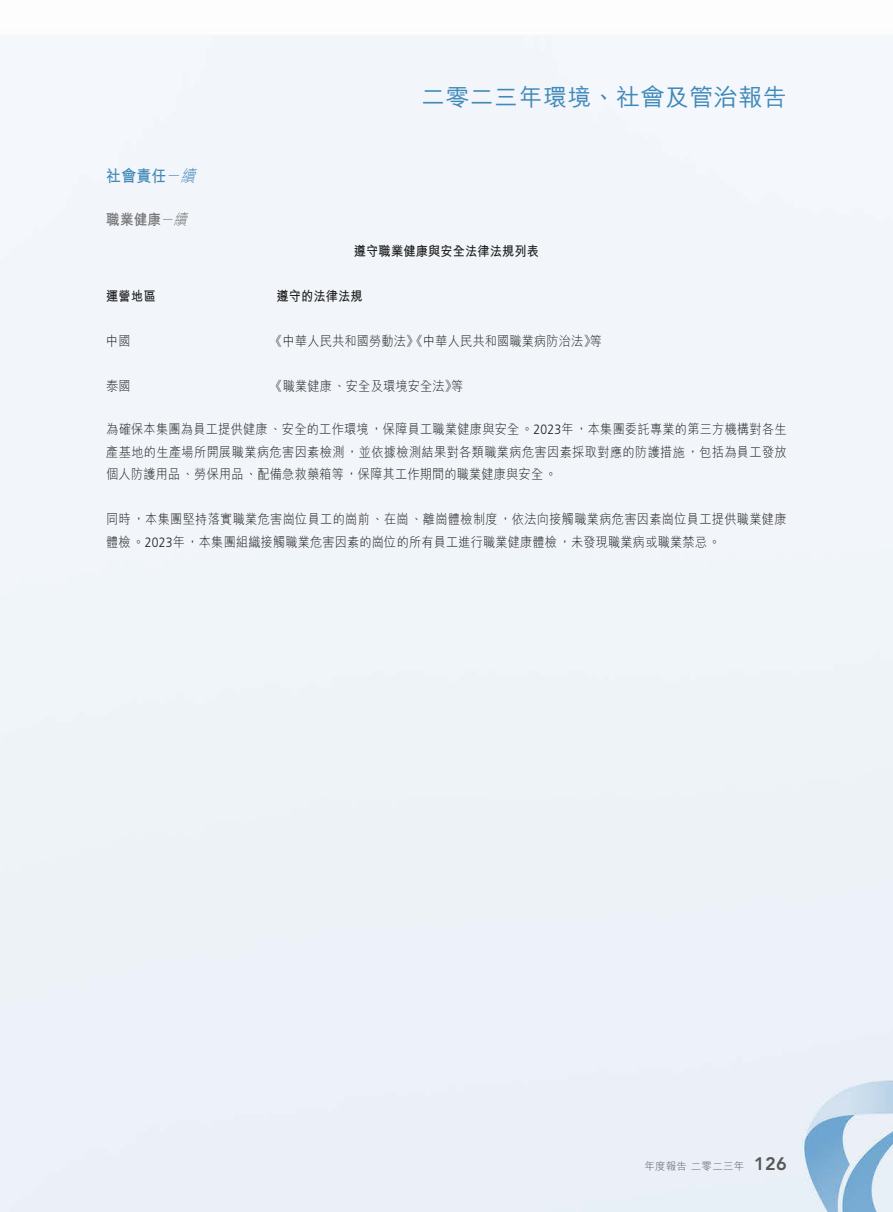
<style>
.page{position:relative;width:893px;height:1212px;background:#fff}
.page>*{position:absolute;margin:0;border:0;box-sizing:border-box;transform-origin:0 0}
.t1{font:500 24px "M Hei HK";letter-spacing:.015em;color:#4089b9}
.t2{font:800 18px "Avenir LT Std";color:#575756}
.t3{font:700 16.5px "M Hei HK";color:#4089b9;scale:.9 1}
.t4{font:italic 300 16.5px "M Hei HK";color:#4089b9;scale:.9 1}
.t5{font:700 15px "M Hei HK";color:#6f6f6f;scale:.9 1}
.t6{font:italic 300 15px "M Hei HK";color:#6f6f6f;scale:.9 1}
.t7{font:300 13.5px/22.5px "M Hei HK";letter-spacing:.015em;color:#1c1c1b;text-align:justify;scale:.9 1}
.t8{font:700 13.5px "M Hei HK";letter-spacing:.015em;color:#1c1c1b;scale:.9 1}
.t9{font:300 10.5px "M Hei HK";letter-spacing:.015em;color:#575756}
.s1{font-weight:300;font-style:italic}
.s2{font-family:"Frutiger LT Std"}
</style>
<div class="page">
<div style="left:0;top:36px;width:893px;height:1176px;background:#f0f5fa"></div>
<p class="t3" style="left:106px;top:164px;width:89px">社會責任<span class="s1">－</span></p>
<p class="t6" style="left:174px;top:209px;width:22px">續</p>
<p class="t4" style="left:180px;top:165px;width:24px">續</p>
<p class="t5" style="left:106px;top:208px;width:81px">職業健康<span class="s1">－</span></p>
<p class="t8" style="left:106px;top:286px;width:56px">運營地區</p>
<p class="t7" style="left:106px;top:329px;width:29px">中國</p>
<h1 class="t1" style="left:421px;top:80px;width:367px">二零二三年環境、社會及管治報告</h1>
<p class="t8" style="left:354px;top:241px;width:207px">遵守職業健康與安全法律法規列表</p>
<p class="t8" style="left:276px;top:286px;width:97px">遵守的法律法規</p>
<p class="t7" style="left:270px;top:329px;width:370px">《中華人民共和國勞動法》《中華人民共和國職業病防治法等》</p>
<p class="t7" style="left:270px;top:374px;width:216px">《職業健康、安全及環境安全法等》</p>
<p class="t7" style="left:106px;top:374px;width:29px">泰國</p>
<p class="t7" style="left:106px;top:417px;width:757px">為確保本集團為員工提供健康、安全的工作環境，保障員工職業健康與安全。<span class="s2">2023</span>年，本集團委託專業的第三方機構對各生產基地的生產場所開展職業病危害因素檢測，並依據檢測結果對各類職業病危害因素採取對應的防護措施，包括為員工發放個人防護用品、勞保用品、配備急救藥箱等，保障其工作期間的職業健康與安全。</p>
<p class="t7" style="left:106px;top:507px;width:757px">同時，本集團堅持落實職業危害崗位員工的崗前、在崗、離崗體檢制度，依法向接觸職業病危害因素崗位員工提供職業健康體檢。<span class="s2">2023</span>年，本集團組織接觸職業危害因素的崗位的所有員工進行職業健康體檢，未發現職業病或職業禁忌。</p>
<p class="t9" style="left:645px;top:1159px;width:101px">年度報告二零二三年</p>
<h2 class="t2" style="left:754px;top:1153px;width:34px">126</h2>
</div>
